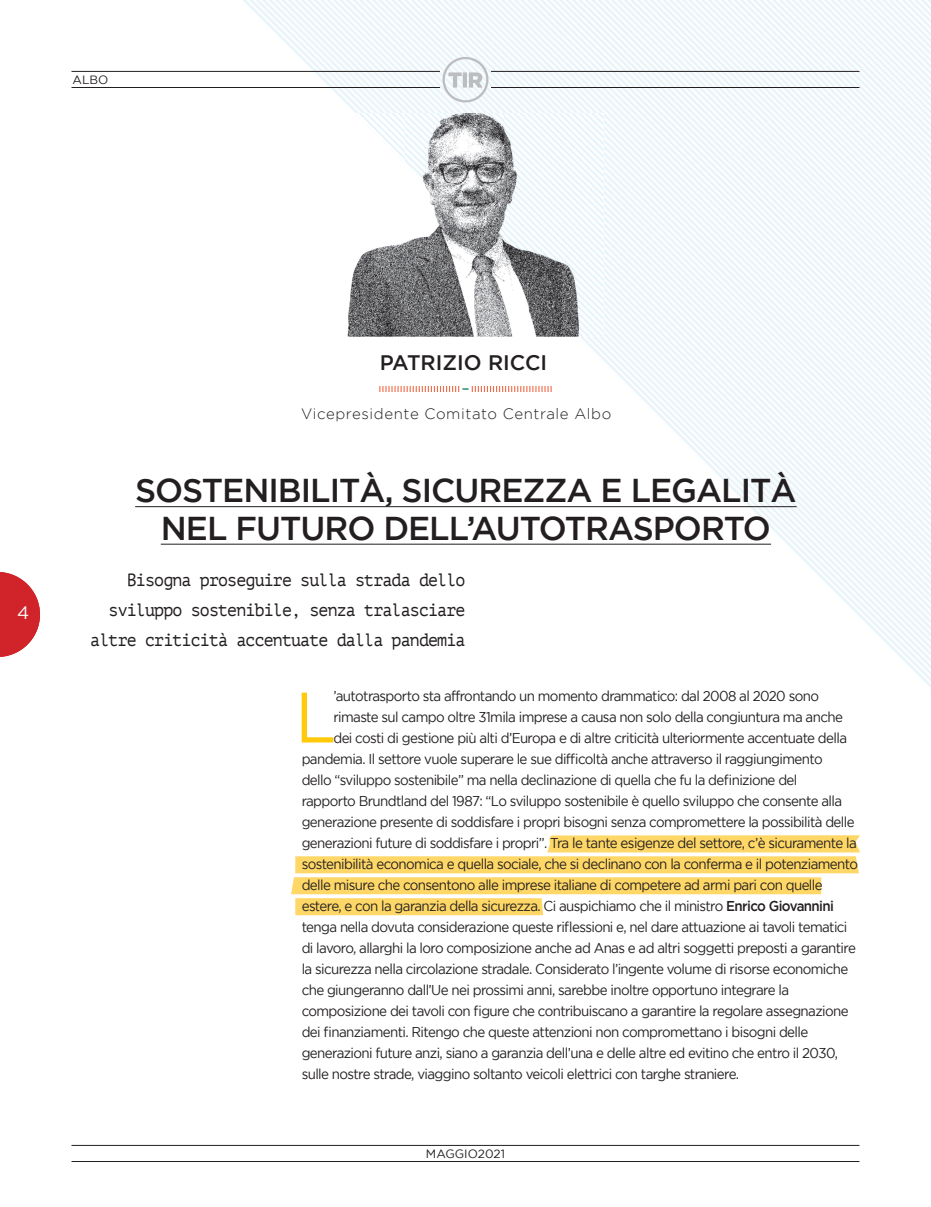
<style>
.page{position:relative;width:931px;height:1207px;background:#fff}
.page>*{position:absolute;margin:0;border:0;box-sizing:border-box;transform-origin:0 0}
.t1{font:71.25px "Gotham";color:#feca0a;scale:.94 1}
.t2{font:500 33px/37.5px "Gotham";letter-spacing:-.03em;color:#231f20;text-align:center}
.t3{font:500 21px "Gotham";color:#231f20}
.t4{font:18px "Gotham";color:#fff}
.t5{font:17.85px/30px "PT Mono";letter-spacing:-.05em;color:#231f20;text-align:right;scale:.93 1}
.t6{font:300 15px "Gotham";letter-spacing:.04em;color:#231f20}
.t7{font:14.25px "Gotham";letter-spacing:-.045em;color:#231f20;scale:.94 1}
.t8{font:12px "Gotham";color:#231f20}
.s1{font-weight:500}
</style>
<div class="page">
<svg style="left:0;top:572px;width:40px;height:85px"></svg>
<svg style="left:291px;top:835px;width:569px;height:80px"></svg>
<img style="left:713px;top:479px;width:217px;height:207px">
<img style="left:581px;top:287px;width:91px;height:141px">
<img style="left:272px;top:0;width:211px;height:113px">
<img style="left:243px;top:0;width:84px;height:31px">
<img style="left:603px;top:0;width:283px;height:287px">
<img style="left:483px;top:71px;width:74px;height:42px">
<img style="left:784px;top:479px;width:146px;height:71px">
<img style="left:557px;top:0;width:257px;height:214px">
<img style="left:672px;top:182px;width:258px;height:297px">
<img style="left:452px;top:0;width:145px;height:71px">
<img style="left:708px;top:147px;width:222px;height:260px">
<img style="left:743px;top:111px;width:187px;height:225px">
<img style="left:573px;top:0;width:47px;height:1px">
<img style="left:779px;top:75px;width:151px;height:190px">
<img style="left:815px;top:40px;width:115px;height:153px">
<img style="left:850px;top:4px;width:80px;height:118px">
<img style="left:787px;top:0;width:54px;height:3px">
<img style="left:886px;top:0;width:44px;height:51px">
<hr style="left:71px;top:1145px;width:788px;height:1px;background:#231f20">
<hr style="left:71px;top:1161px;width:788px;height:1px;background:#231f20">
<hr style="left:71px;top:71px;width:369px;height:1px;background:#231f20">
<hr style="left:491px;top:71px;width:368px;height:1px;background:#231f20">
<hr style="left:71px;top:87px;width:369px;height:1px;background:#231f20">
<hr style="left:491px;top:87px;width:368px;height:1px;background:#231f20">
<svg style="left:442px;top:57px;width:46px;height:45px"></svg>
<svg style="left:379px;top:386px;width:172px;height:6px"></svg>
<hr style="left:135px;top:506px;width:661px;height:1px;background:#231f20">
<hr style="left:161px;top:544px;width:610px;height:1px;background:#231f20">
<img style="left:347px;top:235px;width:83px;height:102px">
<img style="left:430px;top:213px;width:49px;height:124px">
<img style="left:479px;top:263px;width:24px;height:74px">
<img style="left:503px;top:113px;width:100px;height:224px">
<img style="left:454px;top:113px;width:50px;height:150px">
<img style="left:404px;top:113px;width:50px;height:100px">
<img style="left:359px;top:113px;width:45px;height:45px">
<p class="t8" style="left:73px;top:73px;width:37px">ALBO</p>
<p class="t4" style="left:7px;top:602px;width:23px">44</p>
<h3 class="t3" style="left:380px;top:350px;width:169px">PATRIZIO RICCI</h3>
<p class="t6" style="left:301px;top:405px;width:311px">Vicepresidente Comitato Centrale Albo</p>
<h2 class="t2" style="left:135px;top:471px;width:663px">SOSTENIBILITÀ, SICUREZZA E LEGALITÀ<br>NEL FUTURO DELL’AUTOTRASPORTO</h2>
<p class="t5" style="left:90px;top:565px;width:405px">Bisogna proseguire sulla strada dello sviluppo sostenibile, senza tralasciare altre criticità accentuate dalla pandemia</p>
<h1 class="t1" style="left:295px;top:678px;width:45px">L</h1>
<p class="t7" style="left:333px;top:687px;width:518px">’autotrasporto sta affrontando un momento drammatico: dal 2008 al 2020 sono</p>
<p class="t7" style="left:333px;top:708px;width:543px">rimaste sul campo oltre 31mila imprese a causa non solo della congiuntura ma anche</p>
<p class="t7" style="left:333px;top:729px;width:548px">dei costi di gestione più alti d’Europa e di altre criticità ulteriormente accentuate della</p>
<p class="t7" style="left:301px;top:750px;width:555px">pandemia. Il settore vuole superare le sue difficoltà anche attraverso il raggiungimento</p>
<p class="t7" style="left:301px;top:771px;width:529px">dello “sviluppo sostenibile” ma nella declinazione di quella che fu la definizione del</p>
<p class="t7" style="left:301px;top:792px;width:576px">rapporto Brundtland del 1987: “Lo sviluppo sostenibile è quello sviluppo che consente alla</p>
<p class="t7" style="left:301px;top:813px;width:589px">generazione presente di soddisfare i propri bisogni senza compromettere la possibilità delle</p>
<p class="t7" style="left:301px;top:834px;width:592px">generazioni future di soddisfare i propri”. Tra le tante esigenze del settore, c’è sicuramente la</p>
<p class="t7" style="left:301px;top:855px;width:593px">sostenibilità economica e quella sociale, che si declinano con la conferma e il potenziamento</p>
<p class="t7" style="left:301px;top:876px;width:555px">delle misure che consentono alle imprese italiane di competere ad armi pari con quelle</p>
<p class="t7" style="left:301px;top:897px;width:567px">estere, e con la garanzia della sicurezza. Ci auspichiamo che il ministro <span class="s1">Enrico Giovannini</span></p>
<p class="t7" style="left:301px;top:918px;width:582px">tenga nella dovuta considerazione queste riflessioni e, nel dare attuazione ai tavoli tematici</p>
<p class="t7" style="left:301px;top:940px;width:591px">di lavoro, allarghi la loro composizione anche ad Anas e ad altri soggetti preposti a garantire</p>
<p class="t7" style="left:301px;top:961px;width:583px">la sicurezza nella circolazione stradale. Considerato l’ingente volume di risorse economiche</p>
<p class="t7" style="left:301px;top:982px;width:520px">che giungeranno dall’Ue nei prossimi anni, sarebbe inoltre opportuno integrare la</p>
<p class="t7" style="left:301px;top:1003px;width:583px">composizione dei tavoli con figure che contribuiscano a garantire la regolare assegnazione</p>
<p class="t7" style="left:301px;top:1024px;width:540px">dei finanziamenti. Ritengo che queste attenzioni non compromettano i bisogni delle</p>
<p class="t7" style="left:301px;top:1045px;width:572px">generazioni future anzi, siano a garanzia dell’una e delle altre ed evitino che entro il 2030,</p>
<p class="t7" style="left:301px;top:1066px;width:467px">sulle nostre strade, viaggino soltanto veicoli elettrici con targhe straniere.</p>
<p class="t8" style="left:426px;top:1147px;width:81px">MAGGIO2021</p>
</div>
